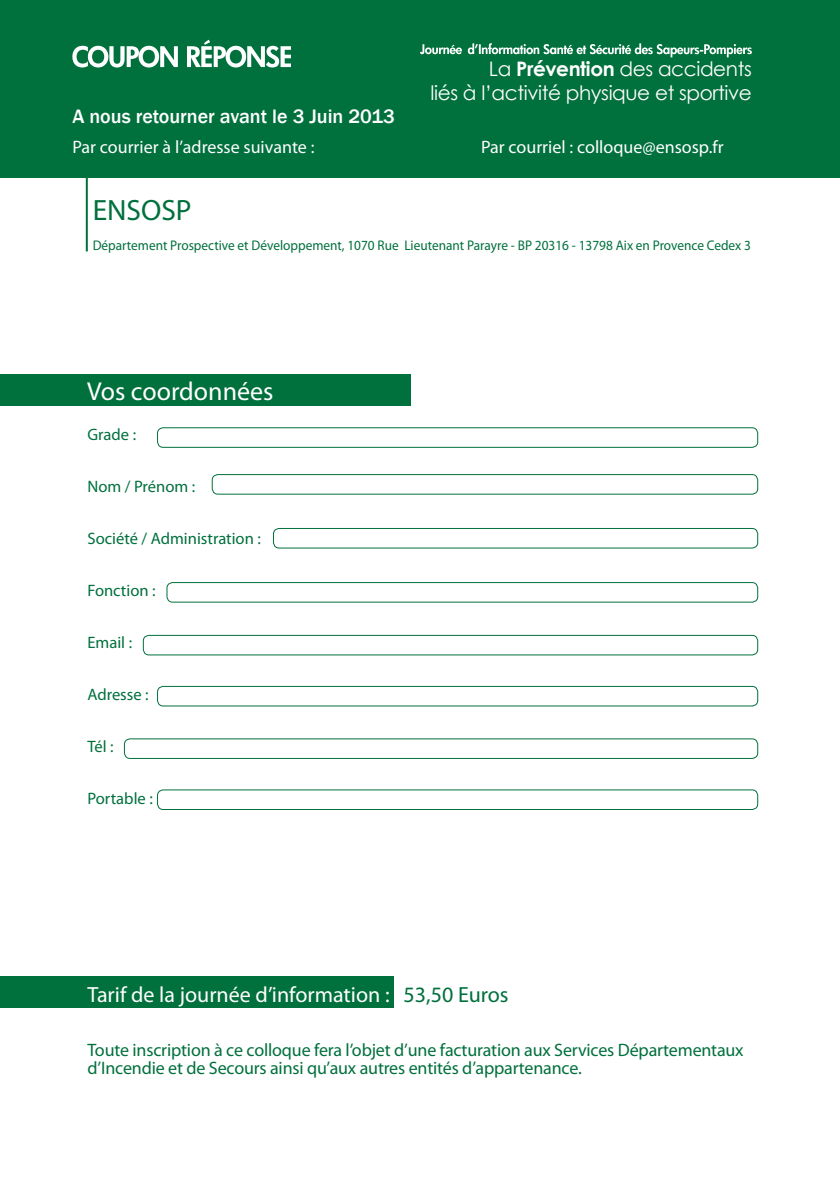
<style>
.page{position:relative;width:840px;height:1191px;background:#fff}
.page>*{position:absolute;margin:0;border:0;box-sizing:border-box;transform-origin:0 0}
.t1{font:29.4px "Myriad Pro";color:#00703c}
.t2{font:26px "Myriad Pro";color:#fff}
.t3{font:22px "Myriad Pro";color:#fff}
.t4{font:20px/24px "Century Gothic";letter-spacing:-.02em;color:#fff;text-align:right}
.t5{font:500 20px "Franklin Gothic";color:#fff}
.t6{font:18px/18px "Myriad Pro";letter-spacing:-.01em;color:#00703c}
.t7{font:18px "Myriad Pro";color:#fff}
.t8{font:16.6px "Myriad Pro";color:#00703c}
.t9{font:14px "Myriad Pro";color:#00703c;scale:.95 1}
.s1{font-weight:700}
.s2{color:#00703c}
</style>
<div class="page">
<hr style="left:86px;top:85px;width:2px;height:166px;background:#00703c">
<div style="left:0;top:374px;width:410px;height:31px;background:#00703c"></div>
<div style="left:0;top:976px;width:393px;height:32px;background:#00703c"></div>
<div style="left:211px;top:474px;width:546px;height:20px;border:1px solid #00703c;border-radius:6px"></div>
<div style="left:157px;top:427px;width:600px;height:21px;border:1px solid #00703c;border-radius:6px"></div>
<div style="left:0;top:0;width:839px;height:177px;background:#00703c"></div>
<div style="left:166px;top:582px;width:591px;height:20px;border:1px solid #00703c;border-radius:6px"></div>
<div style="left:143px;top:635px;width:614px;height:20px;border:1px solid #00703c;border-radius:6px"></div>
<svg style="left:72px;top:40px;width:219px;height:27px"></svg>
<div style="left:273px;top:528px;width:484px;height:20px;border:1px solid #00703c;border-radius:6px"></div>
<div style="left:157px;top:686px;width:600px;height:20px;border:1px solid #00703c;border-radius:6px"></div>
<div style="left:124px;top:738px;width:633px;height:21px;border:1px solid #00703c;border-radius:6px"></div>
<div style="left:157px;top:789px;width:600px;height:21px;border:1px solid #00703c;border-radius:6px"></div>
<svg style="left:420px;top:43px;width:331px;height:14px"></svg>
<p class="t4" style="left:430px;top:56px;width:322px">La <span class="s1">Prévention</span> des accidents<br>liés à l’activité physique et sportive</p>
<p class="t5" style="left:72px;top:104px;width:324px">A nous retourner avant le 3 Juin 2013</p>
<p class="t7" style="left:72px;top:136px;width:243px">Par courrier à l’adresse suivante :</p>
<p class="t7" style="left:481px;top:136px;width:244px">Par courriel : colloque@ensosp.fr</p>
<h1 class="t1" style="left:93px;top:192px;width:100px">ENSOSP</h1>
<p class="t9" style="left:93px;top:236px;width:694px">Département Prospective et Développement, 1070 Rue Lieutenant Parayre - BP 20316 - 13798 Aix en Provence Cedex 3</p>
<h2 class="t2" style="left:87px;top:375px;width:188px">Vos coordonnées</h2>
<p class="t8" style="left:87px;top:424px;width:50px">Grade :</p>
<p class="t8" style="left:87px;top:476px;width:109px">Nom / Prénom :</p>
<p class="t8" style="left:87px;top:528px;width:175px">Société / Administration :</p>
<p class="t8" style="left:87px;top:580px;width:70px">Fonction :</p>
<p class="t8" style="left:87px;top:632px;width:46px">Email :</p>
<p class="t8" style="left:87px;top:684px;width:63px">Adresse :</p>
<p class="t8" style="left:87px;top:736px;width:28px">Tél :</p>
<p class="t8" style="left:87px;top:788px;width:67px">Portable :</p>
<p class="t3" style="left:87px;top:981px;width:422px">Tarif de la journée d’information : <span class="s2">53,50 Euros</span></p>
<p class="t6" style="left:87px;top:1040px;width:657px">Toute inscription à ce colloque fera l’objet d’une facturation aux Services Départementaux d’Incendie et de Secours ainsi qu’aux autres entités d’appartenance.</p>
</div>
